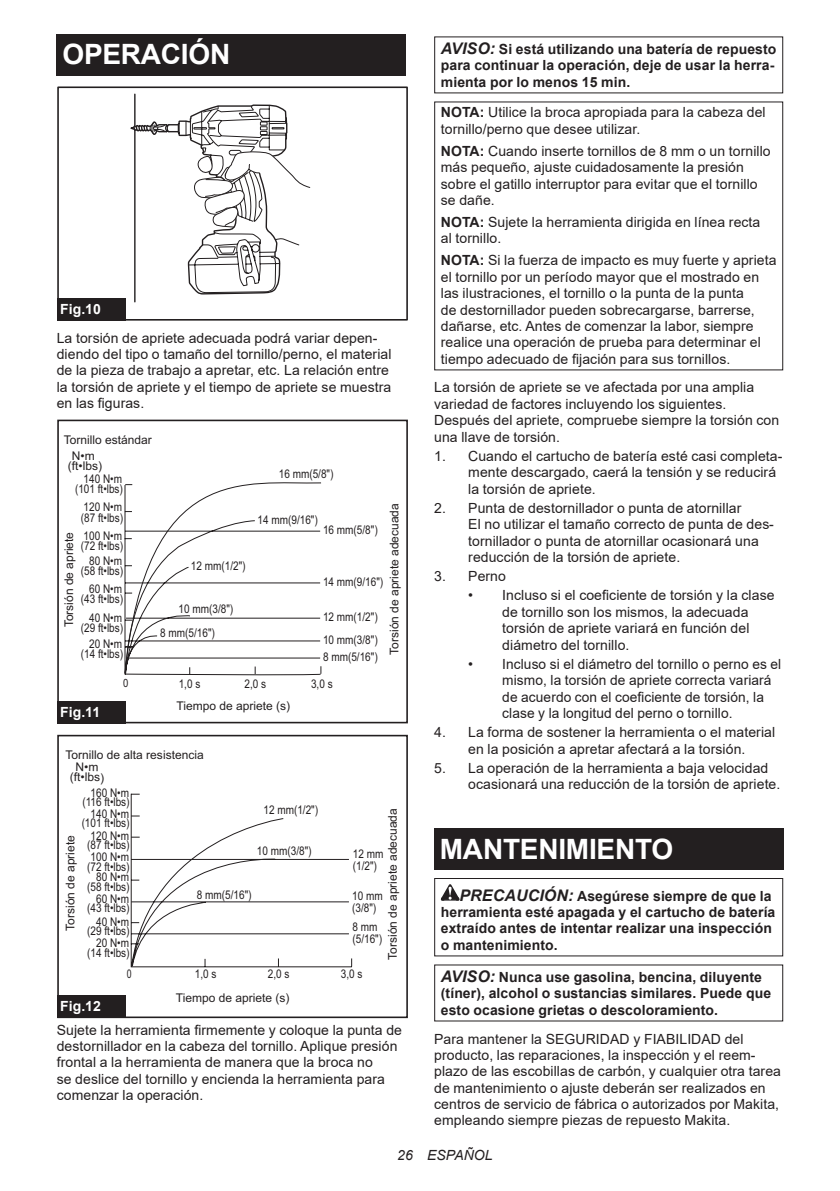
<style>
.page{position:relative;width:840px;height:1191px;background:#fff}
.page>*{position:absolute;margin:0;border:0;box-sizing:border-box;transform-origin:0 0}
.t1{font:700 28px "Arial";letter-spacing:-.01em;color:#fff}
.t2{font:14px/16.4px "Arial";letter-spacing:.005em;color:#231f20}
.t3{font:700 14px/16.4px "Arial";letter-spacing:.005em;color:#231f20}
.t4{font:700 14px "Arial";letter-spacing:.005em;color:#fff}
.t5{font:italic 14px "Arial";letter-spacing:.005em;color:#231f20}
.t6{font:12px/12px "Arial";color:#231f20;scale:.83 1}
.t7{font:12px/10px "Arial";color:#231f20;text-align:center}
.t8{font:12px "Arial";color:#231f20;scale:.73 1}
.t9{font:11.4px "Arial";color:#231f20;scale:.83 1}
.s1{font-style:italic;font-size:16px}
.s2{font-weight:700}
</style>
<div class="page">
<div style="left:57px;top:34px;width:348px;height:41px;background:#231f20"></div>
<div style="left:57px;top:86px;width:350px;height:234px;border:2px solid #231f20"></div>
<svg style="left:126px;top:86px;width:184px;height:234px"></svg>
<div style="left:57px;top:298px;width:68px;height:22px;background:#231f20"></div>
<div style="left:57px;top:419px;width:350px;height:304px;border:2px solid #231f20"></div>
<svg style="left:124px;top:482px;width:198px;height:192px"></svg>
<div style="left:57px;top:700px;width:68px;height:23px;background:#231f20"></div>
<svg style="left:130px;top:793px;width:222px;height:175px"></svg>
<div style="left:57px;top:735px;width:350px;height:283px;border:2px solid #231f20"></div>
<div style="left:57px;top:995px;width:68px;height:23px;background:#231f20"></div>
<div style="left:434px;top:829px;width:348px;height:41px;background:#231f20"></div>
<svg style="left:440px;top:884px;width:19px;height:16px"></svg>
<div style="left:434px;top:878px;width:348px;height:78px;border:1px solid #231f20"></div>
<h1 class="t1" style="left:62px;top:34px;width:169px">OPERACIÓN</h1>
<p class="t4" style="left:60px;top:299px;width:42px">Fig.10</p>
<p class="t2" style="left:57px;top:329px;width:336px">La torsión de apriete adecuada podrá variar depen&shy;diendo del tipo o tamaño del tornillo/perno, el material de la pieza de trabajo a apretar, etc. La relación entre la torsión de apriete y el tiempo de apriete se muestra en las figuras.</p>
<p class="t7" style="left:64px;top:434px;width:90px">Tornillo estándar</p>
<p class="t7" style="left:68px;top:451px;width:36px">N•m (ft•lbs)</p>
<p class="t6" style="left:84px;top:472px;width:48px">140 N•m</p>
<p class="t6" style="left:75px;top:483px;width:59px">(101 ft•lbs)</p>
<p class="t6" style="left:84px;top:501px;width:48px">120 N•m</p>
<p class="t6" style="left:84px;top:524px;width:48px;line-height:24.8px;text-align:center">100 N•m<br>80 N•m</p>
<p class="t6" style="left:89px;top:582px;width:41px">60 N•m</p>
<p class="t6" style="left:89px;top:605px;width:41px;line-height:25.6px">40 N•m<br>20 N•m</p>
<p class="t6" style="left:81px;top:512px;width:52px">(87 ft•lbs)</p>
<p class="t7" style="left:64px;top:627px;width:97px;rotate:-90deg">Torsión de apriete</p>
<p class="t6" style="left:81px;top:534px;width:52px;line-height:24.4px">(72 ft•lbs) (58 ft•lbs)</p>
<p class="t6" style="left:81px;top:593px;width:52px">(43 ft•lbs)</p>
<p class="t6" style="left:81px;top:615px;width:52px;line-height:25.4px">(29 ft•lbs) (14 ft•lbs)</p>
<p class="t6" style="left:160px;top:627px;width:67px">8 mm(5/16")</p>
<p class="t6" style="left:191px;top:559px;width:67px">12 mm(1/2")</p>
<p class="t6" style="left:178px;top:603px;width:67px">10 mm(3/8")</p>
<p class="t6" style="left:278px;top:468px;width:67px">16 mm(5/8")</p>
<p class="t7" style="left:389px;top:655px;width:153px;rotate:-90deg">Torsión de apriete adecuada</p>
<p class="t6" style="left:257px;top:514px;width:74px">14 mm(9/16")</p>
<p class="t6" style="left:323px;top:524px;width:67px">16 mm(5/8")</p>
<p class="t6" style="left:323px;top:576px;width:74px">14 mm(9/16")</p>
<p class="t6" style="left:323px;top:605px;width:67px;line-height:23.2px">12 mm(1/2")<br>10 mm(3/8")</p>
<p class="t6" style="left:323px;top:651px;width:67px">8 mm(5/16")</p>
<p class="t9" style="left:123px;top:675px;width:8px">0</p>
<p class="t6" style="left:179px;top:678px;width:28px">1,0 s</p>
<p class="t6" style="left:244px;top:678px;width:28px">2,0 s</p>
<p class="t6" style="left:311px;top:678px;width:28px">3,0 s</p>
<p class="t7" style="left:176px;top:700px;width:115px">Tiempo de apriete (s)</p>
<p class="t4" style="left:60px;top:702px;width:42px">Fig.11</p>
<p class="t7" style="left:65px;top:750px;width:140px">Tornillo de alta resistencia</p>
<p class="t7" style="left:70px;top:761px;width:36px;rotate:1deg">N•m (ft•lbs)</p>
<p class="t6" style="left:82px;top:788px;width:58px;line-height:8.8px;text-align:right">160 N•m (116 ft•lbs)</p>
<p class="t6" style="left:82px;top:809px;width:59px;line-height:9.6px;text-align:right">140 N•m (101 ft•lbs)</p>
<p class="t6" style="left:87px;top:830px;width:53px;line-height:9.8px">120 N•m (87 ft•lbs)</p>
<p class="t6" style="left:87px;top:851px;width:53px;line-height:10.4px;text-align:right">100 N•m (72 ft•lbs)<br>80 N•m</p>
<p class="t6" style="left:87px;top:880px;width:53px;text-align:right">(58 ft•lbs)<br>60 N•m</p>
<p class="t6" style="left:87px;top:902px;width:53px;line-height:13px;text-align:right">(43 ft•lbs)<br>40 N•m</p>
<p class="t6" style="left:87px;top:924px;width:53px;text-align:right">(29 ft•lbs)<br>20 N•m</p>
<p class="t6" style="left:87px;top:947px;width:53px">(14 ft•lbs)</p>
<p class="t7" style="left:65px;top:930px;width:97px;rotate:-90deg">Torsión de apriete</p>
<p class="t6" style="left:263px;top:804px;width:67px">12 mm(1/2")</p>
<p class="t6" style="left:257px;top:845px;width:67px">10 mm(3/8")</p>
<p class="t6" style="left:197px;top:888px;width:67px">8 mm(5/16")</p>
<p class="t7" style="left:387px;top:959px;width:153px;rotate:-90deg">Torsión de apriete adecuada</p>
<p class="t6" style="left:352px;top:847px;width:38px">12 mm (1/2")</p>
<p class="t6" style="left:352px;top:890px;width:38px">10 mm (3/8")</p>
<p class="t6" style="left:352px;top:921px;width:37px">8 mm (5/16")</p>
<p class="t8" style="left:127px;top:966px;width:8px">0</p>
<p class="t6" style="left:195px;top:968px;width:28px">1,0 s</p>
<p class="t6" style="left:268px;top:968px;width:28px">2,0 s</p>
<p class="t6" style="left:340px;top:968px;width:28px">3,0 s</p>
<p class="t7" style="left:176px;top:992px;width:115px">Tiempo de apriete (s)</p>
<p class="t4" style="left:60px;top:996px;width:42px">Fig.12</p>
<p class="t2" style="left:57px;top:1021px;width:346px">Sujete la herramienta firmemente y coloque la punta de destornillador en la cabeza del tornillo. Aplique presión frontal a la herramienta de manera que la broca no<br>se deslice del tornillo y encienda la herramienta para comenzar la operación.</p>
<p class="t3" style="left:440px;top:41px;width:337px"><span class="s1">AVISO:</span> Si está utilizando una batería de repuesto para continuar la operación, deje de usar la herra&shy;mienta por lo menos 15 min.</p>
<p class="t2" style="left:440px;top:104px;width:326px"><span class="s2">NOTA:</span> Utilice la broca apropiada para la cabeza del tornillo/perno que desee utilizar.</p>
<p class="t2" style="left:440px;top:143px;width:331px"><span class="s2">NOTA:</span> Cuando inserte tornillos de 8 mm o un tornillo más pequeño, ajuste cuidadosamente la presión sobre el gatillo interruptor para evitar que el tornillo se dañe.</p>
<p class="t2" style="left:440px;top:214px;width:321px"><span class="s2">NOTA:</span> Sujete la herramienta dirigida en línea recta al tornillo.</p>
<p class="t2" style="left:440px;top:252px;width:337px"><span class="s2">NOTA:</span> Si la fuerza de impacto es muy fuerte y aprieta el tornillo por un período mayor que el mostrado en las ilustraciones, el tornillo o la punta de la punta<br>de destornillador pueden sobrecargarse, barrerse, dañarse, etc. Antes de comenzar la labor, siempre realice una operación de prueba para determinar el tiempo adecuado de fijación para sus tornillos.</p>
<p class="t2" style="left:434px;top:379px;width:346px">La torsión de apriete se ve afectada por una amplia variedad de factores incluyendo los siguientes.<br>Después del apriete, compruebe siempre la torsión con una llave de torsión.</p>
<p class="t2" style="left:468px;top:447px;width:315px;text-indent:-34px">1. Cuando el cartucho de batería esté casi completa&shy;mente descargado, caerá la tensión y se reducirá la torsión de apriete.</p>
<p class="t2" style="left:468px;top:499px;width:307px;text-indent:-34px">2. Punta de destornillador o punta de atornillar<br>El no utilizar el tamaño correcto de punta de des&shy;tornillador o punta de atornillar ocasionará una reducción de la torsión de apriete.</p>
<p class="t2" style="left:434px;top:568px;width:73px">3. Perno</p>
<p class="t2" style="left:502px;top:587px;width:273px;text-indent:-34px">• Incluso si el coeficiente de torsión y la clase de tornillo son los mismos, la adecuada torsión de apriete variará en función del diámetro del tornillo.</p>
<p class="t2" style="left:502px;top:655px;width:280px;text-indent:-34px">• Incluso si el diámetro del tornillo o perno es el mismo, la torsión de apriete correcta variará de acuerdo con el coeficiente de torsión, la clase y la longitud del perno o tornillo.</p>
<p class="t2" style="left:434px;top:724px;width:342px;text-align:center">4. La forma de sostener la herramienta o el material en la posición a apretar afectará a la torsión.</p>
<p class="t2" style="left:468px;top:759px;width:313px;text-indent:-34px">5. La operación de la herramienta a baja velocidad ocasionará una reducción de la torsión de apriete.</p>
<h1 class="t1" style="left:439px;top:829px;width:235px">MANTENIMIENTO</h1>
<p class="t3" style="left:440px;top:887px;width:336px;text-indent:19px"><span class="s1">PRECAUCIÓN:</span> Asegúrese siempre de que la herramienta esté apagada y el cartucho de batería extraído antes de intentar realizar una inspección o mantenimiento.</p>
<p class="t3" style="left:440px;top:969px;width:331px"><span class="s1">AVISO:</span> Nunca use gasolina, bencina, diluyente (tíner), alcohol o sustancias similares. Puede que esto ocasione grietas o descoloramiento.</p>
<p class="t2" style="left:434px;top:1030px;width:348px">Para mantener la SEGURIDAD y FIABILIDAD del producto, las reparaciones, la inspección y el reem&shy;plazo de las escobillas de carbón, y cualquier otra tarea de mantenimiento o ajuste deberán ser realizados en centros de servicio de fábrica o autorizados por Makita, empleando siempre piezas de repuesto Makita.</p>
<p class="t5" style="left:397px;top:1146px;width:97px">26 ESPAÑOL</p>
</div>
